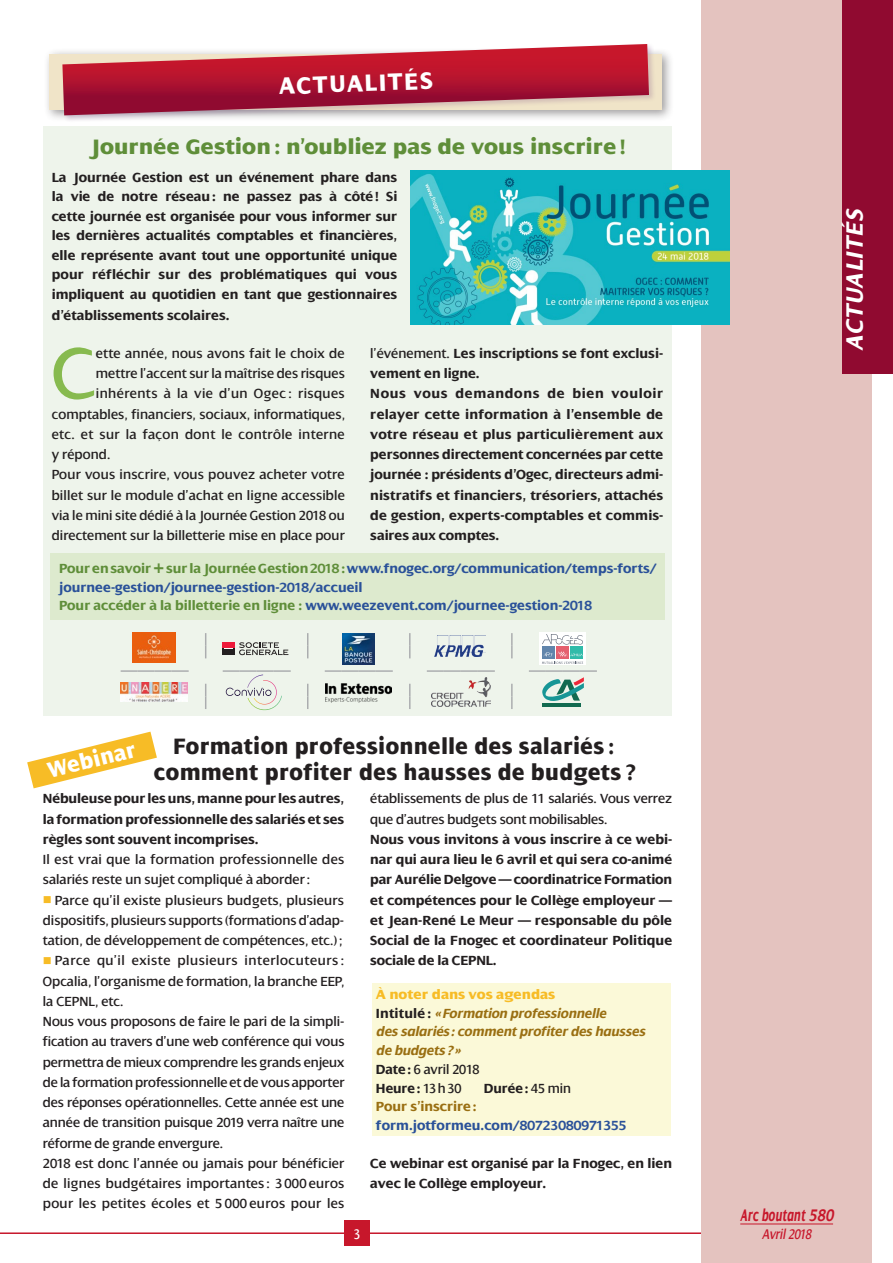
<style>
.page{position:relative;width:893px;height:1263px;background:#fff}
.page>*{position:absolute;margin:0;border:0;box-sizing:border-box;transform-origin:0 0}
.t1{font:77.55px "Dialog";color:#87ba4f}
.t2{font:italic 700 25.5px "Dialog";color:#fff}
.t3{font:800 25.5px "Dialog";color:#fff;scale:.9 1}
.t4{font:800 24px "Dialog";letter-spacing:.02em;color:#231f20;scale:.9 1}
.t5{font:800 23.7px "Dialog";color:#fff;scale:.9 1}
.t6{font:800 22.5px "Dialog";letter-spacing:.005em;color:#5f8e39}
.t7{font:italic 700 18px "Dialog";letter-spacing:.02em;color:#c7172b;scale:.65 1}
.t8{font:italic 15px "Dialog";color:#c7172b;scale:.85 1}
.t9{font:15px "Dialog";color:#fff;scale:.85 1}
.t10{font:700 14.25px/20.2px "Dialog";color:#231f20;text-align:justify}
.t11{font:14.25px/20.2px "Dialog";color:#231f20}
.t12{font:700 14.25px/18.8px "Dialog";color:#2a5199}
.t13{font:italic 700 14.25px/18.8px "Dialog";letter-spacing:-.015em;color:#9a6f12}
.t14{font:14.25px "Dialog";letter-spacing:.025em;color:#231f20}
.t15{font:700 14.25px "Dialog";color:#9a6f12}
.s1{font-weight:400}
.s2{color:#5f8e39}
.s3{color:#f7bc26}
.s4{font-weight:800;font-style:normal;color:#f7bc26}
.s5{font-style:normal;color:#231f20}
.s6{font-weight:400;font-style:normal;color:#231f20}
</style>
<div class="page">
<hr style="left:0;top:1232px;width:702px;height:2px;background:#c7172b">
<div style="left:702px;top:0;width:170px;height:1263px;background:#e4c3bf"></div>
<div style="left:842px;top:0;width:51px;height:374px;background:#900a30"></div>
<div style="left:344px;top:1220px;width:26px;height:26px;background:#c7172b"></div>
<hr style="left:740px;top:1223px;width:93px;height:1px;background:#c7172b">
<div style="left:44px;top:48px;width:630px;height:74px;background:#231f20;opacity:.44"></div>
<div style="left:50px;top:54px;width:612px;height:56px;background:#f0e4c8"></div>
<div style="left:61px;top:42px;width:595px;height:81px;background:#5e2770;opacity:.2"></div>
<svg style="left:62px;top:44px;width:587px;height:71px"></svg>
<div style="left:43px;top:126px;width:629px;height:590px;background:#eef4eb"></div>
<img style="left:410px;top:170px;width:319px;height:154px">
<div style="left:51px;top:553px;width:614px;height:67px;background:#ddeace"></div>
<svg style="left:205px;top:633px;width:1px;height:25px"></svg>
<svg style="left:205px;top:684px;width:1px;height:25px"></svg>
<svg style="left:307px;top:633px;width:1px;height:25px"></svg>
<svg style="left:307px;top:684px;width:1px;height:25px"></svg>
<svg style="left:409px;top:633px;width:2px;height:25px"></svg>
<svg style="left:409px;top:684px;width:2px;height:25px"></svg>
<svg style="left:511px;top:633px;width:2px;height:25px"></svg>
<svg style="left:511px;top:684px;width:2px;height:25px"></svg>
<svg style="left:121px;top:670px;width:68px;height:2px"></svg>
<svg style="left:325px;top:670px;width:68px;height:2px"></svg>
<svg style="left:427px;top:670px;width:68px;height:2px"></svg>
<img style="left:343px;top:633px;width:31px;height:32px">
<img style="left:133px;top:633px;width:43px;height:30px">
<img style="left:432px;top:678px;width:58px;height:28px">
<img style="left:325px;top:683px;width:67px;height:19px">
<svg style="left:239px;top:642px;width:49px;height:13px"></svg>
<div style="left:222px;top:642px;width:13px;height:7px;background:#ed1a3a"></div>
<div style="left:222px;top:649px;width:13px;height:6px;background:#231f20"></div>
<svg style="left:223px;top:670px;width:68px;height:40px"></svg>
<img style="left:434px;top:635px;width:51px;height:21px">
<hr style="left:543px;top:703px;width:38px;height:3px;background:#126a50">
<svg style="left:529px;top:670px;width:68px;height:31px"></svg>
<img style="left:121px;top:683px;width:67px;height:18px">
<div style="left:539px;top:632px;width:47px;height:33px;background:#fff"></div>
<div style="left:570px;top:646px;width:13px;height:13px;background:#30bbaa"></div>
<div style="left:556px;top:646px;width:13px;height:13px;background:#e55f6e"></div>
<div style="left:542px;top:646px;width:13px;height:13px;background:#6185ab"></div>
<svg style="left:544px;top:651px;width:39px;height:5px"></svg>
<svg style="left:542px;top:634px;width:41px;height:10px"></svg>
<svg style="left:542px;top:662px;width:41px;height:2px"></svg>
<div style="left:372px;top:984px;width:299px;height:152px;background:#fbf9d8"></div>
<svg style="left:27px;top:732px;width:130px;height:56px"></svg>
<h2 class="t3" style="left:279px;top:72px;width:172px;rotate:-2deg">ACTUALITÉS</h2>
<h3 class="t6" style="left:89px;top:135px;width:538px">Journée Gestion: n’oubliez pas de vous inscrire !</h3>
<p class="t10" style="left:52px;top:168px;width:347px;line-height:19.5px">La Journée Gestion est un événement phare dans la vie de notre réseau: ne passez pas à côté! Si cette journée est organisée pour vous informer sur les dernières actualités comptables et financières, elle représente avant tout une opportunité unique pour réfléchir sur des problématiques qui vous impliquent au quotidien en tant que gestionnaires</p>
<p class="t10" style="left:52px;top:305px;width:179px">d’établissements scolaires.</p>
<h1 class="t1" style="left:52px;top:332px;width:45px">C</h1>
<p class="t11" style="left:96px;top:343px;width:250px">ette année, nous avons fait le choix de</p>
<p class="t10" style="left:370px;top:343px;width:295px;text-align:left"><span class="s1">l’événement.</span> Les inscriptions se font exclusi&shy;vement en ligne.<br>Nous vous demandons de bien vouloir relayer cette information à l’ensemble de votre réseau et plus particulièrement aux personnes directement concernées par cette journée : présidents d’Ogec, directeurs admi&shy;nistratifs et financiers, trésoriers, attachés de gestion, experts-comptables et commis&shy;saires aux comptes.</p>
<p class="t12" style="left:59px;top:559px;width:599px"><span class="s2">Pour en savoir sur la Journée Gestion 2018:</span>www.fnogec.org/communication/temps-forts/ journee-gestion/journee-gestion-2018/accueil<br><span class="s2">Pour accéder à la billetterie en ligne :</span> www.weezevent.com/journee-gestion-2018</p>
<p class="t11" style="left:96px;top:363px;width:250px">mettre l’accent sur la maîtrise des risques</p>
<p class="t14" style="left:96px;top:386px;width:250px">inhérents à la vie d’un Ogec : risques</p>
<p class="t11" style="left:52px;top:404px;width:295px">comptables, financiers, sociaux, informatiques,</p>
<p class="t14" style="left:52px;top:427px;width:295px">etc. et sur la façon dont le contrôle interne</p>
<p class="t11" style="left:52px;top:444px;width:60px">y répond.</p>
<p class="t11" style="left:52px;top:465px;width:294px">Pour vous inscrire, vous pouvez acheter votre</p>
<p class="t11" style="left:52px;top:485px;width:295px">billet sur le module d’achat en ligne accessible</p>
<p class="t11" style="left:52px;top:505px;width:295px">via le mini site dédié à la Journée Gestion 2018 ou</p>
<p class="t11" style="left:52px;top:525px;width:295px">directement sur la billetterie mise en place pour</p>
<h3 class="t5" style="left:45px;top:758px;width:102px;rotate:-14deg">Webinar</h3>
<h3 class="t4" style="left:173px;top:734px;width:491px">Formation professionnelle des salariés :</h3>
<h3 class="t4" style="left:154px;top:759px;width:537px">comment profiter des hausses de budgets ?</h3>
<p class="t10" style="left:43px;top:789px;width:303px">Nébuleuse pour les uns, manne pour les autres, la formation professionnelle des salariés et ses règles sont souvent incomprises.</p>
<p class="t11" style="left:43px;top:849px;width:303px">Il est vrai que la formation professionnelle des salariés reste un sujet compliqué à aborder:</p>
<p class="t11" style="left:43px;top:890px;width:303px;text-align:justify"><span class="s3">■</span> Parce qu’il existe plusieurs budgets, plusieurs dispositifs, plusieurs supports (formations d’adap&shy;tation, de développement de compétences, etc.);</p>
<p class="t11" style="left:43px;top:951px;width:303px"><span class="s3">■</span> Parce qu’il existe plusieurs interlocuteurs :<br>Opcalia, l’organisme de formation, la branche EEP, la CEPNL, etc.<br>Nous vous proposons de faire le pari de la simpli&shy;fication au travers d’une web conférence qui vous permettra de mieux comprendre les grands enjeux de la formation professionnelle et de vous apporter des réponses opérationnelles. Cette année est une année de transition puisque 2019 verra naître une réforme de grande envergure.<br>2018 est donc l’année ou jamais pour bénéficier de lignes budgétaires importantes : 3 000 euros pour les petites écoles et 5 000 euros pour les</p>
<p class="t9" style="left:354px;top:1226px;width:9px">3</p>
<p class="t11" style="left:370px;top:789px;width:303px">établissements de plus de 11 salariés. Vous verrez que d’autres budgets sont mobilisables.</p>
<p class="t10" style="left:370px;top:829px;width:304px">Nous vous invitons à vous inscrire à ce webi&shy;nar qui aura lieu le 6 avril et qui sera co-animé par Aurélie Delgove — coordinatrice Formation et compétences pour le Collège employeur — et Jean-René Le Meur — responsable du pôle Social de la Fnogec et coordinateur Politique sociale de la CEPNL.</p>
<p class="t13" style="left:376px;top:985px;width:271px"><span class="s4">À noter dans vos agendas<br></span><span class="s5">Intitulé :</span> «Formation professionnelle<br>des salariés: comment profiter des hausses de budgets?»<br><span class="s5">Date:</span> <span class="s6">6 avril 2018<br></span><span class="s5">Heure:</span> <span class="s6">13h30</span></p>
<p class="t10" style="left:484px;top:1078px;width:89px">Durée: <span class="s1">45 min</span></p>
<p class="t15" style="left:376px;top:1099px;width:102px">Pour s’inscrire:</p>
<p class="t12" style="left:376px;top:1116px;width:252px">form.jotformeu.com/80723080971355</p>
<p class="t10" style="left:370px;top:1153px;width:303px">Ce webinar est organisé par la Fnogec, en lien avec le Collège employeur.</p>
<h2 class="t2" style="left:841px;top:351px;width:144px;rotate:-90deg">ACTUALITÉS</h2>
<p class="t7" style="left:740px;top:1206px;width:145px">Arc boutant 580</p>
<p class="t8" style="left:762px;top:1226px;width:59px">Avril 2018</p>
</div>
